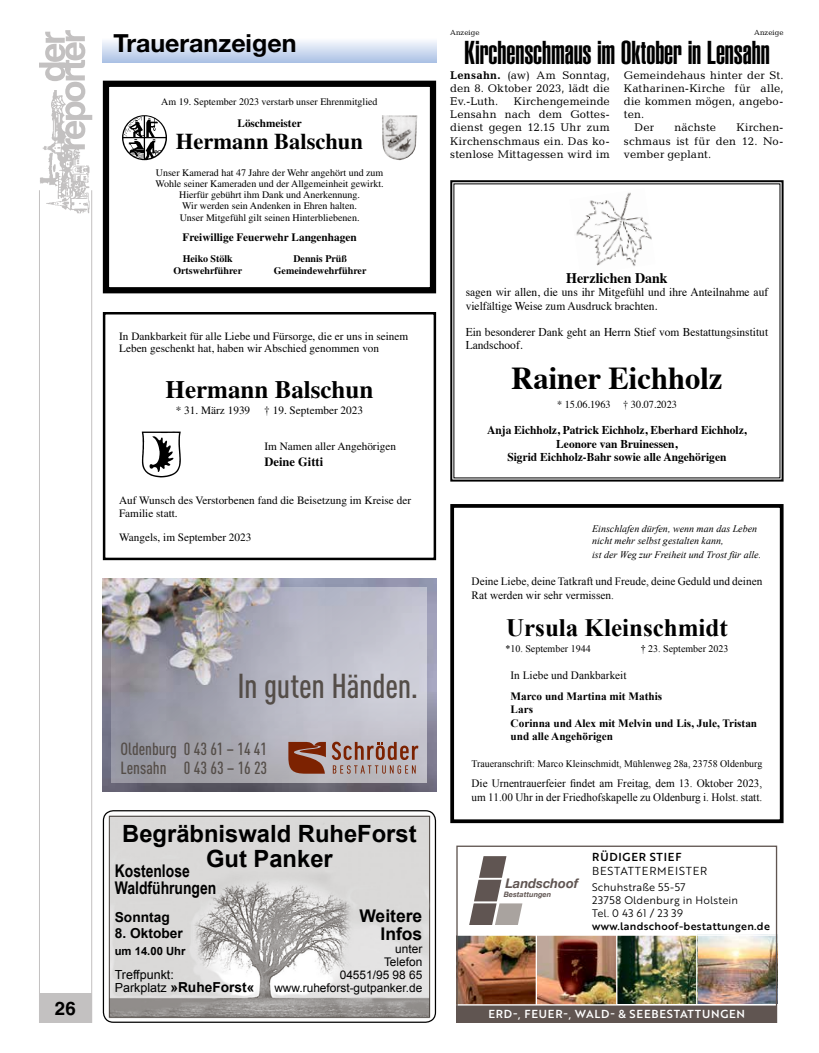
<style>
.page{position:relative;width:819px;height:1053px;background:#fff}
.page>*{position:absolute;margin:0;border:0;box-sizing:border-box;transform-origin:0 0}
.t1{font:500 condensed 34.12px "DINOT";letter-spacing:-.01em;color:#544d48}
.t2{font:32.5px "Helvetica LT Std Ultra Comp";letter-spacing:-.005em;color:#000}
.t3{font:700 31.88px "Times";color:#000;scale:.96 1}
.t4{font:700 25px "Times New Roman";color:#000}
.t5{font:700 25px "Times LT Std";color:#000}
.t6{font:700 25px "Helvetica Neue";color:#000}
.t7{font:700 23.75px/25px "Arial";color:#000;text-align:center}
.t8{font:700 22.5px "Times LT Std";color:#000}
.t9{font:700 18.75px "Helvetica LT Std";color:#000}
.t10{font:700 17.5px/17.5px "Arial Narrow";color:#000}
.t11{font:700 17.5px/17.5px "Arial";color:#000;text-align:right}
.t12{font:500 condensed 17.38px/18.6px "DINOT";letter-spacing:-.005em;color:#544d48}
.t13{font:700 14.62px "Times";color:#000;scale:.96 1}
.t14{font:700 13.75px "Arial";color:#000}
.t15{font:italic 700 13.25px "Helvetica Neue";color:#605552}
.t16{font:12.5px "Arial";color:#000}
.t17{font:700 12.5px "Times LT Std";color:#000}
.t18{font:12px/13.2px "Times";color:#000;scale:.96 1}
.t19{font:700 12px/13.2px "Times";color:#000;text-align:center;scale:.96 1}
.t20{font:11.88px/13.1px "Arial";color:#000;text-align:right}
.t21{font:11.25px/13.1px "Candida Std";letter-spacing:.015em;color:#000;text-align:justify}
.t22{font:11.25px/12.5px "Times LT Std";color:#000}
.t23{font:11.25px/13.5px "Times New Roman";color:#000}
.t24{font:700 11.25px/13.5px "Times New Roman";color:#000}
.t25{font:700 11.25px "Times LT Std";color:#000}
.t26{font:11.25px "Brother 1816 Medium";letter-spacing:.07em;color:#fff}
.t27{font:11.25px/13.6px "Brother 1816 Book";letter-spacing:.07em;color:#000}
.t28{font:700 11.25px "Arial";color:#000}
.t29{font:10.62px/13.1px "Brother 1816 Book";letter-spacing:.01em;color:#000}
.t30{font:10.62px "Times";color:#000;scale:.96 1}
.t31{font:10px/11.2px "Times LT Std";color:#000;text-align:center}
.t32{font:italic 10px/12px "Times New Roman";color:#000}
.t33{font:10px "Times New Roman";color:#000}
.t34{font:700 10px/12px "Times LT Std";color:#000;text-align:center}
.t35{font:7.5px "Candida Std";color:#000}
.t36{font:italic 700 7.38px "Helvetica Neue";color:#605552}
.s1{font-weight:400;font-size:12.5px}
.s2{font-weight:700}
.s3{font-weight:400}
.s4{font-family:"Brother 1816 Medium"}
</style>
<div class="page">
<div style="left:39px;top:993px;width:53px;height:29px;background:#c3c1c1"></div>
<hr style="left:91px;top:190px;width:1px;height:832px;background:#c3c1c1">
<hr style="left:39px;top:190px;width:1px;height:832px;background:#c3c1c1">
<img style="left:39px;top:149px;width:51px;height:65px">
<svg style="left:39px;top:30px;width:53px;height:119px"></svg>
<img style="left:103px;top:810px;width:333px;height:212px">
<div style="left:103px;top:810px;width:333px;height:212px;border:1px solid #000;border-radius:10px"></div>
<img style="left:103px;top:578px;width:333px;height:213px">
<svg style="left:112px;top:587px;width:315px;height:195px;background:#aeadb7"></svg>
<svg style="left:332px;top:741px;width:86px;height:32px;background:#ab918d"></svg>
<svg style="left:288px;top:741px;width:38px;height:32px"></svg>
<div style="left:456px;top:1004px;width:321px;height:18px;background:#605551"></div>
<img style="left:458px;top:935px;width:317px;height:69px">
<hr style="left:535px;top:934px;width:2px;height:70px;background:#fff">
<hr style="left:616px;top:934px;width:1px;height:70px;background:#fff">
<hr style="left:696px;top:935px;width:1px;height:69px;background:#fff">
<svg style="left:469px;top:856px;width:53px;height:68px"></svg>
<hr style="left:456px;top:1004px;width:321px;height:1px;background:#fff">
<div style="left:456px;top:845px;width:321px;height:177px;border:1px solid #605551"></div>
<div style="left:103px;top:81px;width:333px;height:212px;border:6px solid #000"></div>
<svg style="left:122px;top:115px;width:45px;height:45px"></svg>
<img style="left:382px;top:115px;width:35px;height:45px">
<div style="left:450px;top:504px;width:333px;height:319px;border:4px solid #000"></div>
<div style="left:103px;top:312px;width:333px;height:248px;border:2px solid #000"></div>
<svg style="left:142px;top:431px;width:39px;height:46px"></svg>
<svg style="left:450px;top:180px;width:333px;height:301px"></svg>
<img style="left:569px;top:188px;width:86px;height:85px">
<svg style="left:580px;top:273px;width:16px;height:2px"></svg>
<svg style="left:103px;top:41px;width:333px;height:21px;background:#cedbf0"></svg>
<p class="t9" style="left:55px;top:996px;width:22px">26</p>
<p class="t6" style="left:113px;top:28px;width:184px">Traueranzeigen</p>
<p class="t31" style="left:161px;top:96px;width:218px">Am 19. September 2023 verstarb unser Ehrenmitglied</p>
<p class="t25" style="left:237px;top:116px;width:66px">Löschmeister</p>
<p class="t8" style="left:176px;top:128px;width:188px">Hermann Balschun</p>
<p class="t31" style="left:155px;top:167px;width:230px">Unser Kamerad hat 47 Jahre der Wehr angehört und zum Wohle seiner Kameraden und der Allgemeinheit gewirkt.<br>Hierfür gebührt ihm Dank und Anerkennung.<br>Wir werden sein Andenken in Ehren halten.<br>Unser Mitgefühl gilt seinen Hinterbliebenen.</p>
<p class="t25" style="left:183px;top:231px;width:175px">Freiwillige Feuerwehr Langenhagen</p>
<p class="t34" style="left:173px;top:253px;width:70px">Heiko Stölk<br>Ortswehrführer</p>
<p class="t34" style="left:274px;top:253px;width:94px">Dennis Prüß<br>Gemeindewehrführer</p>
<p class="t22" style="left:119px;top:329px;width:290px">In Dankbarkeit für alle Liebe und Fürsorge, die er uns in seinem<br>Leben geschenkt hat, haben wir Abschied genommen von</p>
<p class="t5" style="left:165px;top:375px;width:209px">Hermann Balschun</p>
<p class="t22" style="left:176px;top:404px;width:76px">* 31. März 1939</p>
<p class="t22" style="left:264px;top:404px;width:100px">† 19. September 2023</p>
<p class="t22" style="left:264px;top:440px;width:133px">Im Namen aller Angehörigen</p>
<p class="t17" style="left:264px;top:454px;width:60px">Deine Gitti</p>
<p class="t22" style="left:119px;top:494px;width:293px">Auf Wunsch des Verstorbenen fand die Beisetzung im Kreise der<br>Familie statt.</p>
<p class="t22" style="left:119px;top:531px;width:134px">Wangels, im September 2023</p>
<p class="t1" style="left:237px;top:665px;width:182px">In guten Händen.</p>
<p class="t12" style="left:120px;top:739px;width:148px">Oldenburg 0 43 61 – 14 41<br>Lensahn 0 43 63 – 16 23</p>
<p class="t7" style="left:122px;top:821px;width:296px">Begräbniswald RuheForst<br>Gut Panker</p>
<p class="t10" style="left:115px;top:861px;width:103px">Kostenlose<br>Waldführungen</p>
<p class="t14" style="left:115px;top:907px;width:57px">Sonntag</p>
<p class="t14" style="left:115px;top:924px;width:70px">8. Oktober</p>
<p class="t28" style="left:115px;top:943px;width:72px">um 14.00 Uhr</p>
<p class="t16" style="left:115px;top:966px;width:61px">Treffpunkt:</p>
<p class="t14" style="left:115px;top:978px;width:141px"><span class="s1">Parkplatz</span> »RuheForst«</p>
<p class="t11" style="left:359px;top:907px;width:64px">Weitere<br>Infos</p>
<p class="t20" style="left:274px;top:942px;width:149px">unter<br>Telefon<br>04551/95 98 65 www.ruheforst-gutpanker.de</p>
<p class="t35" style="left:450px;top:28px;width:31px">Anzeige</p>
<p class="t35" style="left:754px;top:28px;width:31px">Anzeige</p>
<p class="t2" style="left:464px;top:34px;width:307px">Kirchenschmaus im Oktober in Lensahn</p>
<p class="t21" style="left:450px;top:69px;width:161px"><span class="s2">Lensahn.</span> (aw) Am Sonntag, den 8. Oktober 2023, lädt die Ev.-Luth.</p>
<p class="t21" style="left:450px;top:95px;width:161px;text-indent:63px">Kirchengemeinde Lensahn nach dem Gottes&shy;dienst gegen 12.15 Uhr zum Kirchenschmaus ein. Das ko&shy;stenlose Mittagessen wird im</p>
<p class="t21" style="left:624px;top:69px;width:161px">Gemeindehaus hinter der St.</p>
<p class="t21" style="left:624px;top:82px;width:161px">Katharinen-Kirche für alle,</p>
<p class="t21" style="left:624px;top:95px;width:161px">die kommen mögen, angebo-</p>
<p class="t21" style="left:624px;top:108px;width:22px">ten.</p>
<p class="t21" style="left:634px;top:121px;width:21px">Der</p>
<p class="t21" style="left:674px;top:121px;width:43px">nächste</p>
<p class="t21" style="left:624px;top:121px;width:161px;text-indent:112px">Kirchen&shy;schmaus ist für den 12. No&shy;vember geplant.</p>
<p class="t13" style="left:566px;top:264px;width:107px">Herzlichen Dank</p>
<p class="t18" style="left:465px;top:284px;width:316px">sagen wir allen, die uns ihr Mitgefühl und ihre Anteilnahme auf vielfältige Weise zum Ausdruck brachten.</p>
<p class="t18" style="left:465px;top:324px;width:316px">Ein besonderer Dank geht an Herrn Stief vom Bestattungsinstitut<br>Landschoof.</p>
<p class="t3" style="left:511px;top:348px;width:221px">Rainer Eichholz</p>
<p class="t30" style="left:557px;top:394px;width:126px">* 15.06.1963 † 30.07.2023</p>
<p class="t19" style="left:487px;top:422px;width:272px">Anja Eichholz, Patrick Eichholz, Eberhard Eichholz,<br>Leonore van Bruinessen,<br>Sigrid Eichholz-Bahr sowie alle Angehörigen</p>
<p class="t32" style="left:592px;top:522px;width:166px">Einschlafen dürfen, wenn man das Leben nicht mehr selbst gestalten kann,</p>
<p class="t32" style="left:592px;top:548px;width:170px">ist der Weg zur Freiheit und Trost für alle.</p>
<p class="t23" style="left:471px;top:574px;width:292px">Deine Liebe, deine Tatkraft und Freude, deine Geduld und deinen<br>Rat werden wir sehr vermissen.</p>
<p class="t4" style="left:506px;top:610px;width:223px">Ursula Kleinschmidt</p>
<p class="t33" style="left:505px;top:641px;width:87px">*10. September 1944</p>
<p class="t33" style="left:640px;top:641px;width:89px">† 23. September 2023</p>
<p class="t24" style="left:510px;top:665px;width:153px;line-height:20.6px"><span class="s3">In Liebe und Dankbarkeit<br></span>Marco und Martina mit Mathis</p>
<p class="t24" style="left:510px;top:702px;width:248px">Lars<br>Corinna und Alex mit Melvin und Lis, Jule, Tristan und alle Angehörigen</p>
<p class="t33" style="left:471px;top:756px;width:292px">Traueranschrift: Marco Kleinschmidt, Mühlenweg 28a, 23758 Oldenburg</p>
<p class="t23" style="left:471px;top:776px;width:292px">Die Urnentrauerfeier findet am Freitag, dem 13. Oktober 2023, um 11.00 Uhr in der Friedhofskapelle zu Oldenburg i. Holst. statt.</p>
<p class="t15" style="left:505px;top:873px;width:74px">Landschoof</p>
<p class="t36" style="left:503px;top:888px;width:49px">Bestattungen</p>
<p class="t27" style="left:592px;top:849px;width:116px"><span class="s4">RÜDIGER STIEF<br></span>BESTATTERMEISTER</p>
<p class="t29" style="left:592px;top:879px;width:179px">Schuhstraße 55-57<br>23758 Oldenburg in Holstein<br>Tel. 0 43 61 / 23 39 <span class="s4">www.landschoof-bestattungen.de</span></p>
<p class="t26" style="left:488px;top:1005px;width:258px">ERD-, FEUER-, WALD- &amp; SEEBESTATTUNGEN</p>
</div>
